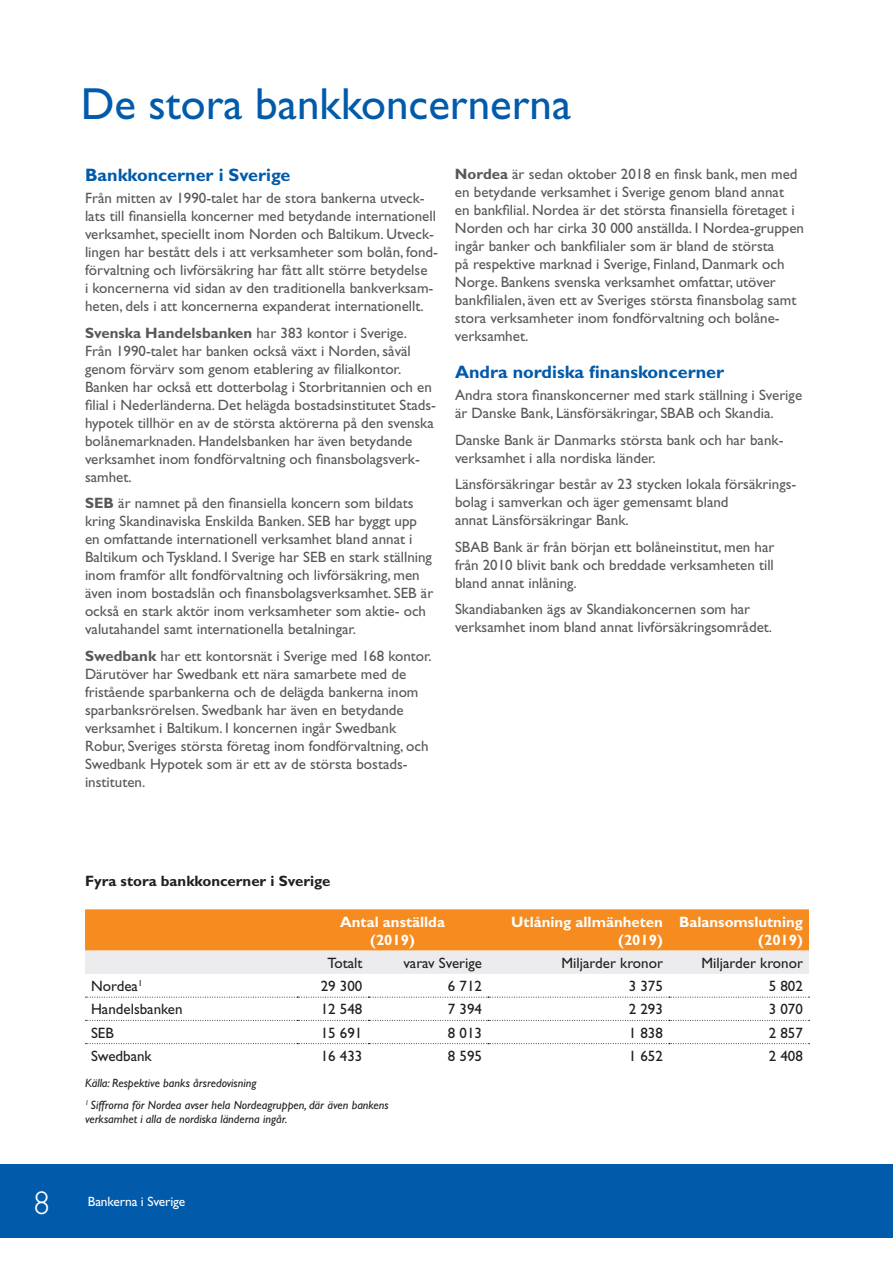
<style>
.page{position:relative;width:893px;height:1263px;background:#fff}
.page>*{position:absolute;margin:0;border:0;box-sizing:border-box;transform-origin:0 0}
.t1{font:45px "Gill Sans";color:#015aaa}
.t2{font:300 33px "Gill Sans";color:#fff}
.t3{font:700 18px "Gill Sans";color:#015aaa}
.t4{font:15px/18px "Gill Sans";color:#57585a}
.t5{font:15px "Gill Sans";color:#231f20}
.t6{font:700 15px/18px "Gill Sans";color:#fff;text-align:right}
.t7{font:700 15px "Gill Sans";color:#231f20}
.t8{font:13.5px "Gill Sans";letter-spacing:-.01em;color:#fff}
.t9{font:italic 12px/22px "Gill Sans";color:#231f20}
.s1{font-weight:700}
</style>
<div class="page">
<svg style="left:85px;top:909px;width:724px;height:65px;background:#f2ae6b"></svg>
<svg style="left:85px;top:997px;width:725px;height:1px"></svg>
<svg style="left:85px;top:1020px;width:725px;height:1px"></svg>
<svg style="left:85px;top:1043px;width:725px;height:1px"></svg>
<div style="left:0;top:1164px;width:893px;height:73px;background:#015aaa"></div>
<h1 class="t1" style="left:81px;top:78px;width:492px">De stora bankkoncernerna</h1>
<p class="t3" style="left:85px;top:164px;width:207px">Bankkoncerner i Sverige</p>
<p class="t4" style="left:85px;top:189px;width:354px">Från mitten av 1990-talet har de stora bankerna utveck&shy;lats till finansiella koncerner med betydande internationell verksamhet, speciellt inom Norden och Baltikum. Utveck&shy;lingen har bestått dels i att verksamheter som bolån, fond&shy;förvaltning och livförsäkring har fått allt större betydelse<br>i koncernerna vid sidan av den traditionella bankverksam&shy;heten, dels i att koncernerna expanderat internationellt.</p>
<p class="t4" style="left:85px;top:324px;width:351px"><span class="s1">Svenska Handelsbanken</span> har 383 kontor i Sverige.<br>Från 1990-talet har banken också växt i Norden, såväl genom förvärv som genom etablering av filialkontor.<br>Banken har också ett dotterbolag i Storbritannien och en filial i Nederländerna. Det helägda bostadsinstitutet Stads&shy;hypotek tillhör en av de största aktörerna på den svenska bolånemarknaden. Handelsbanken har även betydande verksamhet inom fondförvaltning och finansbolagsverk&shy;samhet.</p>
<p class="t4" style="left:85px;top:494px;width:350px"><span class="s1">SEB</span> är namnet på den finansiella koncern som bildats kring Skandinaviska Enskilda Banken. SEB har byggt upp en omfattande internationell verksamhet bland annat i Baltikum och Tyskland. I Sverige har SEB en stark ställning inom framför allt fondförvaltning och livförsäkring, men även inom bostadslån och finansbolagsverksamhet. SEB är också en stark aktör inom verksamheter som aktie- och valutahandel samt internationella betalningar.</p>
<p class="t4" style="left:85px;top:647px;width:348px"><span class="s1">Swedbank</span> har ett kontorsnät i Sverige med 168 kontor.<br>Därutöver har Swedbank ett nära samarbete med de fristående sparbankerna och de delägda bankerna inom sparbanksrörelsen. Swedbank har även en betydande verksamhet i Baltikum. I koncernen ingår Swedbank Robur, Sveriges största företag inom fondförvaltning, och Swedbank Hypotek som är ett av de största bostads&shy;instituten.</p>
<p class="t4" style="left:455px;top:165px;width:351px"><span class="s1">Nordea</span> är sedan oktober 2018 en finsk bank, men med en betydande verksamhet i Sverige genom bland annat<br>en bankfilial. Nordea är det största finansiella företaget i Norden och har cirka 30 000 anställda. I Nordea-gruppen ingår banker och bankfilialer som är bland de största<br>på respektive marknad i Sverige, Finland, Danmark och Norge. Bankens svenska verksamhet omfattar, utöver bankfilialen, även ett av Sveriges största finansbolag samt stora verksamheter inom fondförvaltning och bolåne&shy;verksamhet.</p>
<p class="t3" style="left:455px;top:361px;width:271px">Andra nordiska finanskoncerner</p>
<p class="t4" style="left:455px;top:386px;width:349px">Andra stora finanskoncerner med stark ställning i Sverige är Danske Bank, Länsförsäkringar, SBAB och Skandia.</p>
<p class="t4" style="left:455px;top:431px;width:330px">Danske Bank är Danmarks största bank och har bank&shy;verksamhet i alla nordiska länder.</p>
<p class="t4" style="left:455px;top:475px;width:343px">Länsförsäkringar består av 23 stycken lokala försäkrings&shy;bolag i samverkan och äger gemensamt bland<br>annat Länsförsäkringar Bank.</p>
<p class="t4" style="left:455px;top:538px;width:321px;text-align:justify">SBAB Bank är från början ett bolåneinstitut, men har från 2010 blivit bank och breddade verksamheten till bland annat inlåning.</p>
<p class="t4" style="left:455px;top:600px;width:319px">Skandiabanken ägs av Skandiakoncernen som har verksamhet inom bland annat livförsäkringsområdet.</p>
<p class="t7" style="left:85px;top:872px;width:247px">Fyra stora bankkoncerner i Sverige</p>
<p class="t6" style="left:340px;top:912px;width:106px;text-align:center">Antal anställda (2019)</p>
<p class="t6" style="left:511px;top:912px;width:153px">Utlåning allmänheten (2019)</p>
<p class="t6" style="left:679px;top:912px;width:125px">Balansomslutning (2019)</p>
<p class="t5" style="left:328px;top:954px;width:36px">Totalt</p>
<p class="t5" style="left:403px;top:954px;width:80px">varav Sverige</p>
<p class="t5" style="left:561px;top:954px;width:103px">Miljarder kronor</p>
<p class="t5" style="left:702px;top:954px;width:103px">Miljarder kronor</p>
<p class="t5" style="left:91px;top:977px;width:53px">Nordea<sup>1</sup></p>
<p class="t5" style="left:321px;top:977px;width:43px">29 300</p>
<p class="t5" style="left:448px;top:977px;width:36px">6 712</p>
<p class="t5" style="left:629px;top:977px;width:36px">3 375</p>
<p class="t5" style="left:769px;top:977px;width:36px">5 802</p>
<p class="t5" style="left:91px;top:1001px;width:93px">Handelsbanken</p>
<p class="t5" style="left:321px;top:1001px;width:43px">12 548</p>
<p class="t5" style="left:448px;top:1001px;width:36px">7 394</p>
<p class="t5" style="left:629px;top:1001px;width:36px">2 293</p>
<p class="t5" style="left:769px;top:1001px;width:36px">3 070</p>
<p class="t5" style="left:91px;top:1024px;width:24px">SEB</p>
<p class="t5" style="left:321px;top:1024px;width:43px">15 691</p>
<p class="t5" style="left:448px;top:1024px;width:36px">8 013</p>
<p class="t5" style="left:629px;top:1024px;width:36px">1 838</p>
<p class="t5" style="left:769px;top:1024px;width:36px">2 857</p>
<p class="t5" style="left:91px;top:1047px;width:62px">Swedbank</p>
<p class="t5" style="left:321px;top:1047px;width:43px">16 433</p>
<p class="t5" style="left:448px;top:1047px;width:36px">8 595</p>
<p class="t5" style="left:629px;top:1047px;width:36px">1 652</p>
<p class="t5" style="left:769px;top:1047px;width:36px">2 408</p>
<p class="t9" style="left:85px;top:1072px;width:305px">Källa: Respektive banks årsredovisning<br><sup>1</sup> Siffrorna för Nordea avser hela Nordeagruppen, där även bankens</p>
<p class="t9" style="left:85px;top:1108px;width:204px">verksamhet i alla de nordiska länderna ingår.</p>
<h2 class="t2" style="left:34px;top:1184px;width:18px">8</h2>
<p class="t8" style="left:88px;top:1194px;width:99px">Bankerna i Sverige</p>
</div>
